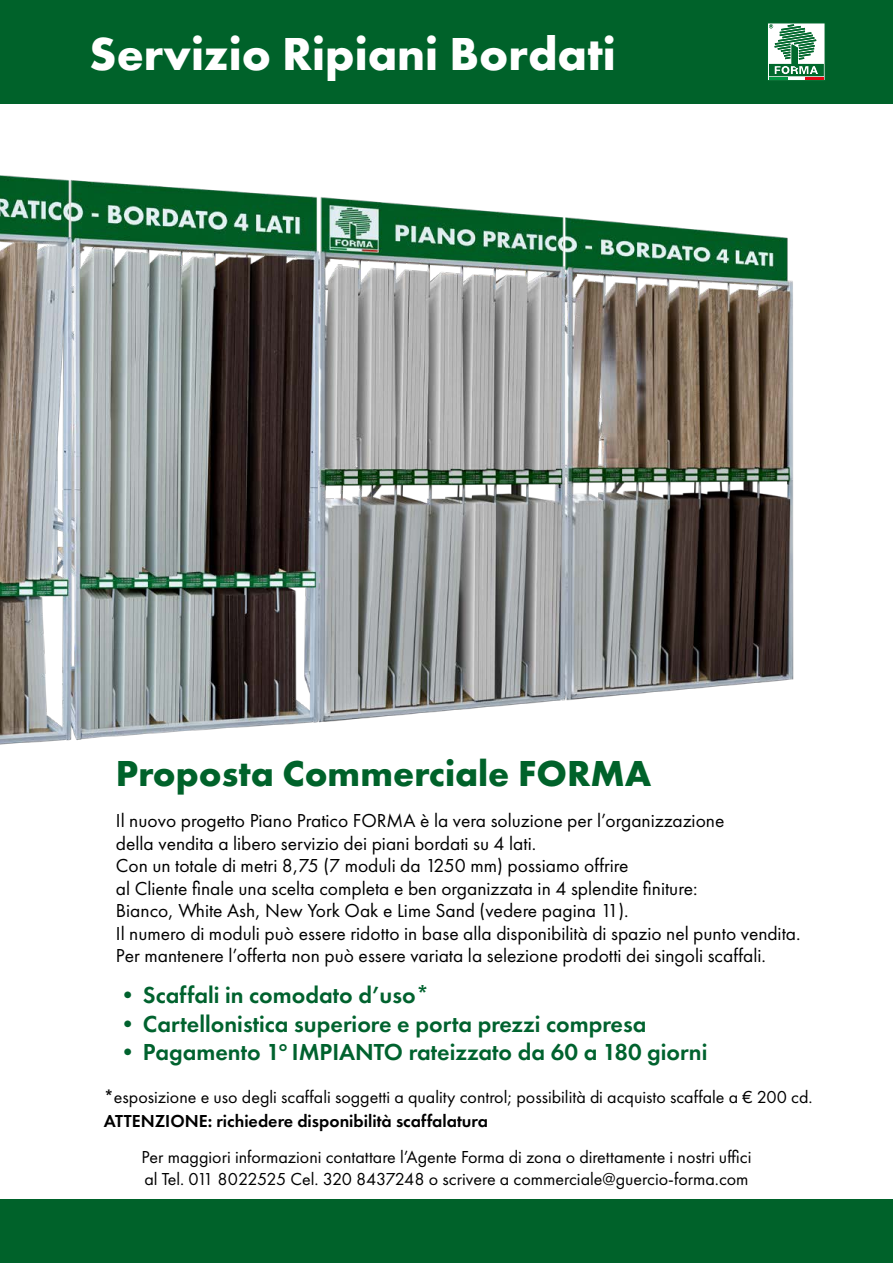
<style>
.page{position:relative;width:893px;height:1263px;background:#fff}
.page>*{position:absolute;margin:0;border:0;box-sizing:border-box;transform-origin:0 0}
.t1{font:700 48px "Futura PT";color:#fff}
.t2{font:700 37.5px "Futura PT";color:#00622a}
.t3{font:600 24px "Futura PT";color:#00622e}
.t4{font:19.5px "Futura PT";color:#000}
.t5{font:18px "Futura PT";color:#000}
.t6{font:600 18px "Futura PT";color:#000}
.s1{font-weight:600}
</style>
<div class="page">
<div style="left:0;top:1200px;width:893px;height:63px;background:#00622a"></div>
<div style="left:0;top:0;width:893px;height:104px;background:#00622a"></div>
<svg style="left:768px;top:23px;width:57px;height:50px"></svg>
<img style="left:0;top:73px;width:825px;height:672px">
<p class="t1" style="left:282px;top:23px;width:335px">Ripiani Bordati</p>
<h1 class="t1" style="left:94px;top:23px;width:308px">Servizio Expo</h1>
<p class="t2" style="left:116px;top:750px;width:537px">Proposta Commerciale FORMA</p>
<p class="t4" style="left:116px;top:809px;width:610px">Il nuovo progetto Piano Pratico FORMA è la vera soluzione per l’organizzazione</p>
<p class="t4" style="left:116px;top:832px;width:422px">della vendita a libero servizio dei piani bordati su 4 lati.</p>
<p class="t4" style="left:116px;top:854px;width:514px">Con un totale di metri 8,75 (7 moduli da 1250 mm) possiamo offrire</p>
<p class="t4" style="left:116px;top:877px;width:583px">al Cliente finale una scelta completa e ben organizzata in 4 splendite finiture:</p>
<p class="t4" style="left:116px;top:899px;width:514px">Bianco, White Ash, New York Oak e Lime Sand (vedere pagina 11).</p>
<p class="t4" style="left:116px;top:922px;width:686px">Il numero di moduli può essere ridotto in base alla disponibilità di spazio nel punto vendita.</p>
<p class="t4" style="left:116px;top:944px;width:651px">Per mantenere l’offerta non può essere variata la selezione prodotti dei singoli scaffali.</p>
<p class="t3" style="left:116px;top:980px;width:315px">•Scaffali in comodato d’uso*</p>
<p class="t3" style="left:116px;top:1008px;width:532px">•Cartellonistica superiore e porta prezzi compresa</p>
<p class="t3" style="left:116px;top:1037px;width:593px">•Pagamento 1° IMPIANTO rateizzato da 60 a 180 giorni</p>
<p class="t5" style="left:104px;top:1086px;width:710px"><span class="s1">*</span>esposizione e uso degli scaffali soggetti a quality control; possibilità di acquisto scaffale a € 200 cd.</p>
<p class="t6" style="left:104px;top:1109px;width:386px">ATTENZIONE: richiedere disponibilità scaffalatura</p>
<p class="t5" style="left:141px;top:1146px;width:612px">Per maggiori informazioni contattare l’Agente Forma di zona o direttamente i nostri uffici</p>
<p class="t5" style="left:144px;top:1169px;width:606px">al Tel. 011 8022525 Cel. 320 8437248 o scrivere a commerciale@guercio-forma.com</p>
</div>
